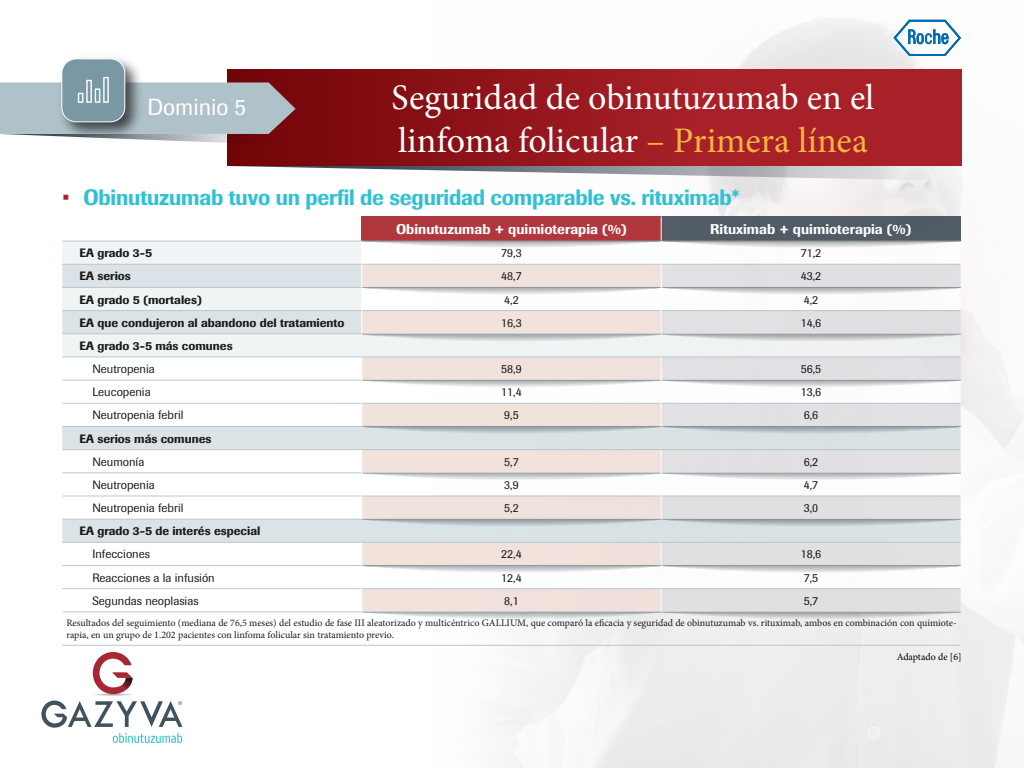
<style>
.page{position:relative;width:1024px;height:768px;background:#fff}
.page>*{position:absolute;margin:0;border:0;box-sizing:border-box;transform-origin:0 0}
.t1{font:36px/43.2px "Minion Pro";color:#fff}
.t2{font:23px "Imago";color:#fff}
.t3{font:500 22px "Imago";letter-spacing:-.01em;color:#30c1d2;scale:.96 1}
.t4{font:500 14px "Imago";color:#fff}
.t5{font:12px "Imago";color:#000}
.t6{font:500 12px "Imago";color:#000}
.t7{font:10px/12px "Minion Pro";color:#000}
.s1{color:#f5b540}
.s2{font-weight:400;color:#a92129}
</style>
<div class="page">
<img style="left:392px;top:18px;width:632px;height:750px">
<div style="left:227px;top:70px;width:735px;height:96px;background:linear-gradient(to right,#78080b,#b52730)"></div>
<img style="left:114px;top:58px;width:25px;height:19px">
<div style="left:61px;top:58px;width:64px;height:64px;background:#7998a4;border:1px solid #fff;border-radius:14px"></div>
<svg style="left:0;top:77px;width:296px;height:67px"></svg>
<svg style="left:232px;top:166px;width:730px;height:15px"></svg>
<div style="left:62px;top:241px;width:300px;height:23px;background:#f0f3f5"></div>
<svg style="left:62px;top:265px;width:300px;height:277px"></svg>
<div style="left:362px;top:434px;width:299px;height:108px;background:#dae3e6"></div>
<div style="left:661px;top:434px;width:300px;height:108px;background:#d9e1e5"></div>
<svg style="left:62px;top:288px;width:899px;height:69px;fill:#f0f4f5"></svg>
<hr style="left:62px;top:241px;width:300px;height:1px;background:#b0c2c9">
<hr style="left:62px;top:264px;width:299px;height:1px;background:#b0c2c9">
<hr style="left:62px;top:287px;width:299px;height:1px;background:#b0c2c9">
<hr style="left:62px;top:310px;width:299px;height:1px;background:#b0c2c9">
<hr style="left:62px;top:333px;width:300px;height:1px;background:#b0c2c9">
<hr style="left:62px;top:357px;width:300px;height:1px;background:#b0c2c9">
<hr style="left:62px;top:380px;width:299px;height:1px;background:#b0c2c9">
<hr style="left:62px;top:403px;width:299px;height:1px;background:#b0c2c9">
<hr style="left:62px;top:426px;width:300px;height:1px;background:#b0c2c9">
<hr style="left:62px;top:449px;width:300px;height:1px;background:#b0c2c9">
<hr style="left:362px;top:449px;width:299px;height:1px;background:#b0c2c9">
<hr style="left:661px;top:449px;width:300px;height:1px;background:#b0c2c9">
<hr style="left:62px;top:472px;width:299px;height:1px;background:#b0c2c9">
<hr style="left:62px;top:496px;width:299px;height:1px;background:#b0c2c9">
<hr style="left:62px;top:519px;width:300px;height:1px;background:#b0c2c9">
<hr style="left:62px;top:542px;width:300px;height:1px;background:#b0c2c9">
<hr style="left:362px;top:542px;width:299px;height:1px;background:#b0c2c9">
<hr style="left:661px;top:542px;width:300px;height:1px;background:#b0c2c9">
<hr style="left:62px;top:565px;width:299px;height:1px;background:#b0c2c9">
<hr style="left:62px;top:588px;width:299px;height:1px;background:#b0c2c9">
<hr style="left:62px;top:611px;width:300px;height:1px;background:#b0c2c9">
<hr style="left:62px;top:645px;width:300px;height:1px;background:#b0c2c9">
<hr style="left:362px;top:645px;width:299px;height:1px;background:#b0c2c9">
<hr style="left:661px;top:645px;width:300px;height:1px;background:#b0c2c9">
<svg style="left:361px;top:216px;width:601px;height:126px"></svg>
<svg style="left:361px;top:357px;width:601px;height:77px"></svg>
<svg style="left:361px;top:450px;width:601px;height:77px"></svg>
<svg style="left:361px;top:543px;width:601px;height:76px"></svg>
<svg style="left:94px;top:694px;width:38px;height:2px"></svg>
<svg style="left:93px;top:652px;width:39px;height:42px"></svg>
<svg style="left:41px;top:701px;width:142px;height:42px"></svg>
<svg style="left:894px;top:20px;width:67px;height:36px"></svg>
<h1 class="t1" style="left:392px;top:76px;width:484px">Seguridad de obinutuzumab en el linfoma folicular <span class="s1">– Primera línea</span></h1>
<h3 class="t3" style="left:62px;top:183px;width:707px"><span class="s2">•</span> Obinutuzumab tuvo un perfil de seguridad comparable vs. rituximab*</h3>
<h2 class="t2" style="left:147px;top:92px;width:100px">Dominio 5</h2>
<h3 class="t4" style="left:396px;top:220px;width:232px">Obinutuzumab + quimioterapia (%)</h3>
<h3 class="t4" style="left:710px;top:220px;width:203px">Rituximab + quimioterapia (%)</h3>
<p class="t6" style="left:79px;top:245px;width:74px">EA grado 3-5</p>
<p class="t5" style="left:501px;top:245px;width:22px">79,3</p>
<p class="t5" style="left:801px;top:245px;width:22px">71,2</p>
<p class="t6" style="left:79px;top:268px;width:53px">EA serios</p>
<p class="t5" style="left:501px;top:268px;width:22px">48,7</p>
<p class="t5" style="left:801px;top:268px;width:22px">43,2</p>
<p class="t6" style="left:79px;top:292px;width:124px">EA grado 5 (mortales)</p>
<p class="t5" style="left:504px;top:292px;width:16px">4,2</p>
<p class="t5" style="left:804px;top:292px;width:16px">4,2</p>
<p class="t6" style="left:79px;top:315px;width:267px">EA que condujeron al abandono del tratamiento</p>
<p class="t5" style="left:501px;top:315px;width:22px">16,3</p>
<p class="t5" style="left:801px;top:315px;width:22px">14,6</p>
<p class="t6" style="left:79px;top:338px;width:155px">EA grado 3-5 más comunes</p>
<p class="t5" style="left:92px;top:361px;width:64px">Neutropenia</p>
<p class="t5" style="left:501px;top:361px;width:22px">58,9</p>
<p class="t5" style="left:801px;top:361px;width:22px">56,5</p>
<p class="t5" style="left:92px;top:384px;width:60px">Leucopenia</p>
<p class="t5" style="left:501px;top:384px;width:22px">11,4</p>
<p class="t5" style="left:801px;top:384px;width:22px">13,6</p>
<p class="t5" style="left:92px;top:407px;width:93px">Neutropenia febril</p>
<p class="t5" style="left:504px;top:407px;width:16px">9,5</p>
<p class="t5" style="left:804px;top:407px;width:16px">6,6</p>
<p class="t6" style="left:79px;top:431px;width:134px">EA serios más comunes</p>
<p class="t5" style="left:92px;top:454px;width:54px">Neumonía</p>
<p class="t5" style="left:504px;top:454px;width:16px">5,7</p>
<p class="t5" style="left:804px;top:454px;width:16px">6,2</p>
<p class="t5" style="left:92px;top:477px;width:64px">Neutropenia</p>
<p class="t5" style="left:504px;top:477px;width:16px">3,9</p>
<p class="t5" style="left:804px;top:477px;width:16px">4,7</p>
<p class="t5" style="left:92px;top:500px;width:93px">Neutropenia febril</p>
<p class="t5" style="left:504px;top:500px;width:16px">5,2</p>
<p class="t5" style="left:804px;top:500px;width:16px">3,0</p>
<p class="t6" style="left:79px;top:523px;width:183px">EA grado 3-5 de interés especial</p>
<p class="t5" style="left:92px;top:546px;width:59px">Infecciones</p>
<p class="t5" style="left:501px;top:546px;width:22px">22,4</p>
<p class="t5" style="left:801px;top:546px;width:22px">18,6</p>
<p class="t5" style="left:92px;top:570px;width:124px">Reacciones a la infusión</p>
<p class="t5" style="left:501px;top:570px;width:22px">12,4</p>
<p class="t5" style="left:804px;top:570px;width:16px">7,5</p>
<p class="t5" style="left:92px;top:593px;width:108px">Segundas neoplasias</p>
<p class="t5" style="left:504px;top:593px;width:16px">8,1</p>
<p class="t5" style="left:804px;top:593px;width:16px">5,7</p>
<p class="t7" style="left:66px;top:617px;width:892px">Resultados del seguimiento (mediana de 76,5 meses) del estudio de fase III aleatorizado y multicéntrico GALLIUM, que comparó la eficacia y seguridad de obinutuzumab vs. rituximab, ambos en combinación con quimiote&shy;rapia, en un grupo de 1.202 pacientes con linfoma folicular sin tratamiento previo.</p>
<p class="t7" style="left:897px;top:651px;width:66px">Adaptado de [6]</p>
</div>
